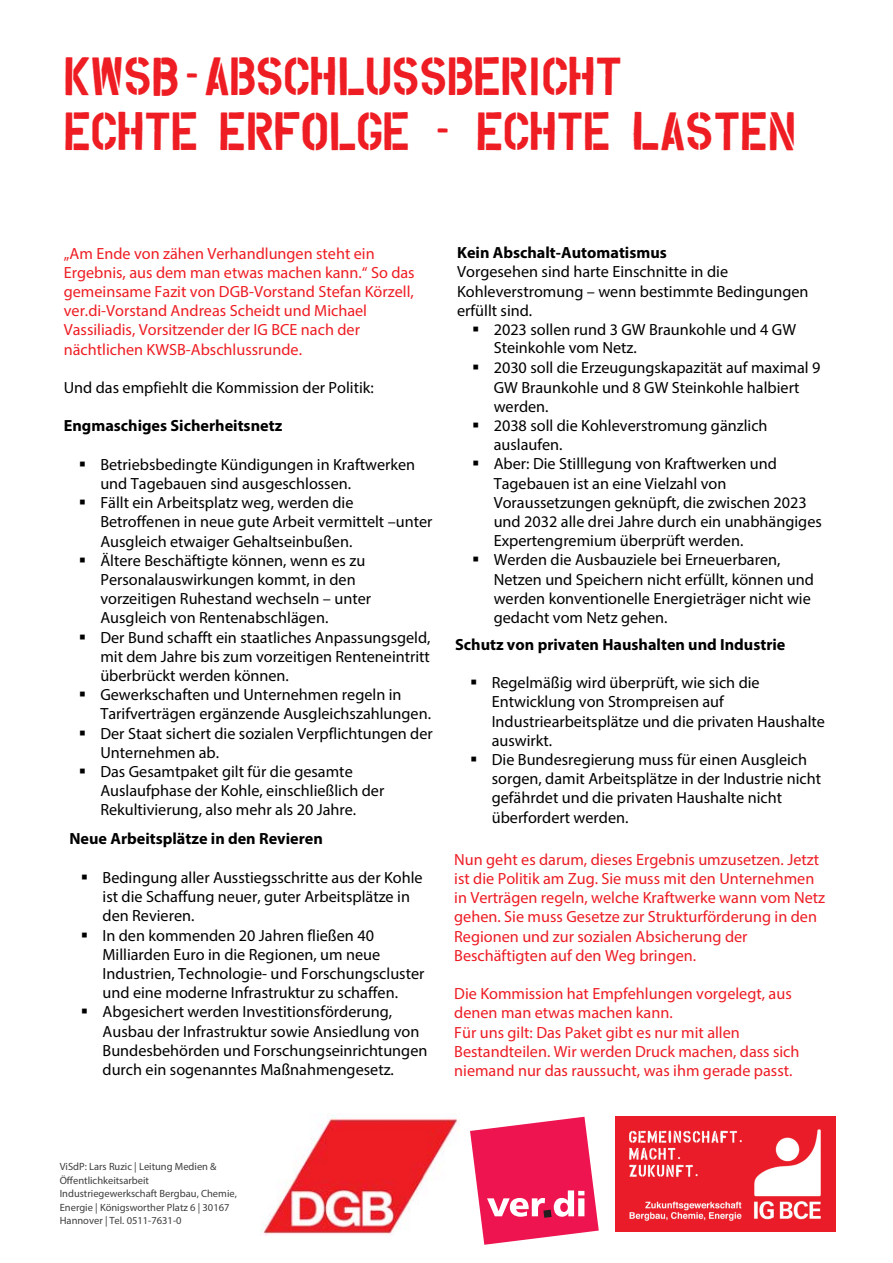
<style>
.page{position:relative;width:893px;height:1263px;background:#fff}
.page>*{position:absolute;margin:0;border:0;box-sizing:border-box;transform-origin:0 0}
.t1{font:41.85px/55.5px "Overspray";color:#ee1d23}
.t2{font:16.2px/19.2px "Myriad Pro";color:#000}
.t3{font:16.2px/19.2px "Myriad Pro";color:#ed1c24}
.t4{font:16.2px/19.2px "Myriad Pro";color:#ee1d23}
.t5{font:700 16.2px "Myriad Pro";color:#000}
.t6{font:16.2px "Wingdings";color:#000}
.t7{font:10.5px/13.5px "Myriad Pro";color:#3e3e3f}
</style>
<div class="page">
<img style="left:615px;top:1116px;width:220px;height:115px">
<svg style="left:470px;top:1117px;width:129px;height:128px"></svg>
<img style="left:261px;top:1113px;width:199px;height:122px">
<h1 class="t1" style="left:64px;top:53px;width:734px">KWSB-ABSCHLUSSBERICHT<br>ECHTE ERFOLGE - ECHTE LASTEN</h1>
<p class="t4" style="left:64px;top:243px;width:352px">„Am Ende von zähen Verhandlungen steht ein Ergebnis, aus dem man etwas machen kann.“ So das gemeinsame Fazit von DGB-Vorstand Stefan Körzell, ver.di-Vorstand Andreas Scheidt und Michael Vassiliadis, Vorsitzender der IG BCE nach der nächtlichen KWSB-Abschlussrunde.</p>
<p class="t2" style="left:64px;top:378px;width:312px">Und das empfiehlt die Kommission der Politik:</p>
<p class="t5" style="left:64px;top:415px;width:220px">Engmaschiges Sicherheitsnetz</p>
<p class="t2" style="left:100px;top:454px;width:316px;text-indent:-22px">▪ Betriebsbedingte Kündigungen in Kraftwerken und Tagebauen sind ausgeschlossen.</p>
<p class="t2" style="left:100px;top:493px;width:334px;text-indent:-22px">▪ Fällt ein Arbeitsplatz weg, werden die<br>Betroffenen in neue gute Arbeit vermittelt –unter<br>Ausgleich etwaiger Gehaltseinbußen.</p>
<p class="t2" style="left:100px;top:550px;width:272px;text-indent:-22px">▪ Ältere Beschäftigte können, wenn es zu Personalauswirkungen kommt, in den vorzeitigen Ruhestand wechseln – unter Ausgleich von Rentenabschlägen.</p>
<p class="t2" style="left:100px;top:627px;width:332px;text-align:justify;text-indent:-22px">▪ Der Bund schafft ein staatliches Anpassungsgeld, mit dem Jahre bis zum vorzeitigen Renteneintritt überbrückt werden können.</p>
<p class="t2" style="left:100px;top:685px;width:332px;text-indent:-22px">▪ Gewerkschaften und Unternehmen regeln in<br>Tarifverträgen ergänzende Ausgleichszahlungen.</p>
<p class="t2" style="left:100px;top:723px;width:334px;text-indent:-22px">▪ Der Staat sichert die sozialen Verpflichtungen der<br>Unternehmen ab.</p>
<p class="t2" style="left:100px;top:762px;width:285px;text-indent:-22px">▪ Das Gesamtpaket gilt für die gesamte<br>Auslaufphase der Kohle, einschließlich der<br>Rekultivierung, also mehr als 20 Jahre.</p>
<p class="t5" style="left:69px;top:828px;width:255px">Neue Arbeitsplätze in den Revieren</p>
<p class="t6" style="left:81px;top:868px;width:9px">▪</p>
<p class="t6" style="left:81px;top:926px;width:9px">▪</p>
<p class="t6" style="left:81px;top:1003px;width:9px">▪</p>
<p class="t2" style="left:103px;top:867px;width:326px">Bedingung aller Ausstiegsschritte aus der Kohle ist die Schaffung neuer, guter Arbeitsplätze in den Revieren.<br>In den kommenden 20 Jahren fließen 40<br>Milliarden Euro in die Regionen, um neue Industrien, Technologie- und Forschungscluster und eine moderne Infrastruktur zu schaffen.<br>Abgesichert werden Investitionsförderung, Ausbau der Infrastruktur sowie Ansiedlung von Bundesbehörden und Forschungseinrichtungen durch ein sogenanntes Maßnahmengesetz.</p>
<p class="t5" style="left:457px;top:242px;width:211px">Kein Abschalt-Automatismus</p>
<p class="t2" style="left:457px;top:262px;width:353px">Vorgesehen sind harte Einschnitte in die<br>Kohleverstromung – wenn bestimmte Bedingungen erfüllt sind.</p>
<p class="t2" style="left:494px;top:320px;width:304px;line-height:18.5px;text-indent:-22px">▪ 2023 sollen rund 3 GW Braunkohle und 4 GW<br>Steinkohle vom Netz.</p>
<p class="t2" style="left:494px;top:357px;width:328px;text-indent:-22px">▪ 2030 soll die Erzeugungskapazität auf maximal 9<br>GW Braunkohle und 8 GW Steinkohle halbiert werden.</p>
<p class="t2" style="left:494px;top:416px;width:275px;text-indent:-22px">▪ 2038 soll die Kohleverstromung gänzlich auslaufen.</p>
<p class="t2" style="left:494px;top:454px;width:330px;text-indent:-22px">▪ Aber: Die Stilllegung von Kraftwerken und Tagebauen ist an eine Vielzahl von Voraussetzungen geknüpft, die zwischen 2023 und 2032 alle drei Jahre durch ein unabhängiges Expertengremium überprüft werden.</p>
<p class="t2" style="left:494px;top:550px;width:322px;text-indent:-22px">▪ Werden die Ausbauziele bei Erneuerbaren, Netzen und Speichern nicht erfüllt, können und werden konventionelle Energieträger nicht wie gedacht vom Netz gehen.</p>
<p class="t5" style="left:455px;top:634px;width:332px">Schutz von privaten Haushalten und Industrie</p>
<p class="t2" style="left:492px;top:673px;width:335px;text-indent:-22px">▪ Regelmäßig wird überprüft, wie sich die Entwicklung von Strompreisen auf Industriearbeitsplätze und die privaten Haushalte auswirkt.</p>
<p class="t2" style="left:492px;top:750px;width:331px;text-indent:-22px">▪ Die Bundesregierung muss für einen Ausgleich sorgen, damit Arbeitsplätze in der Industrie nicht gefährdet und die privaten Haushalte nicht überfordert werden.</p>
<p class="t3" style="left:454px;top:849px;width:372px">Nun geht es darum, dieses Ergebnis umzusetzen. Jetzt ist die Politik am Zug. Sie muss mit den Unternehmen in Verträgen regeln, welche Kraftwerke wann vom Netz gehen. Sie muss Gesetze zur Strukturförderung in den Regionen und zur sozialen Absicherung der Beschäftigten auf den Weg bringen.</p>
<p class="t3" style="left:454px;top:984px;width:347px">Die Kommission hat Empfehlungen vorgelegt, aus denen man etwas machen kann.<br>Für uns gilt: Das Paket gibt es nur mit allen Bestandteilen. Wir werden Druck machen, dass sich niemand nur das raussucht, was ihm gerade passt.</p>
<p class="t7" style="left:60px;top:1160px;width:179px">ViSdP: Lars Ruzic | Leitung Medien &amp; Öffentlichkeitsarbeit Industriegewerkschaft Bergbau, Chemie, Energie | Königsworther Platz 6 | 30167<br>Hannover | Tel. 0511-7631-0</p>
</div>
